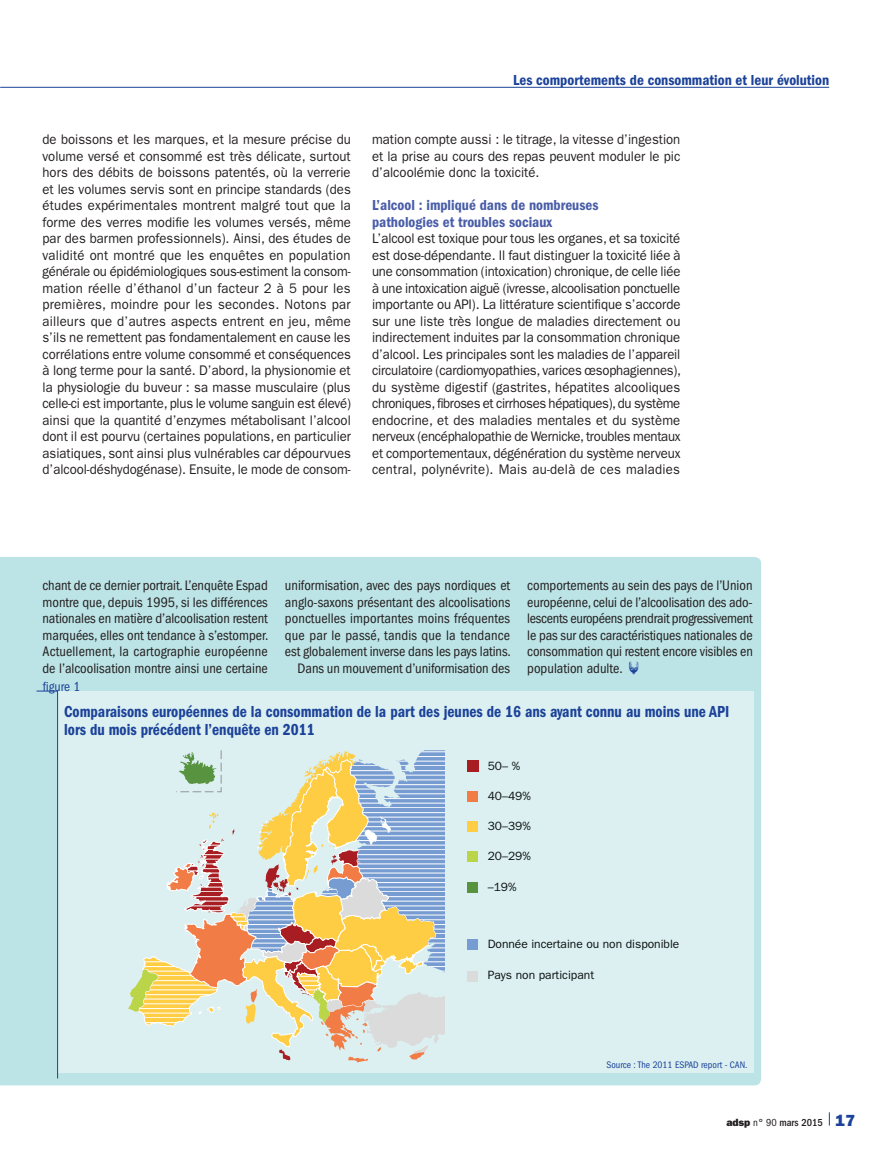
<style>
.page{position:relative;width:893px;height:1149px;background:#fff}
.page>*{position:absolute;margin:0;border:0;box-sizing:border-box;transform-origin:0 0}
.t1{font:16.5px/18px "ITC Franklin Gothic Std Dm Cd";color:#1b4299;scale:.94 1}
.t2{font:15px/16.5px "ITC Franklin Gothic Std Dm Cd";color:#495da8}
.t3{font:15px "ITC Franklin Gothic Std Dm Cd";color:#1b4299}
.t4{font:condensed 14.25px/16.5px "ITC Franklin Gothic Std";color:#231f20;text-align:justify}
.t5{font:13.95px/16.5px "ITC Franklin Gothic Std";color:#231f20;text-align:justify;scale:.94 1}
.t6{font:condensed 13.5px "ITC Franklin Gothic Std";color:#1b4299}
.t7{font:12px "ITC Franklin Gothic Std";color:#0b0f10}
.t8{font:500 condensed 10.5px "ITC Franklin Gothic Std";color:#231f20}
.t9{font:condensed 9.75px "ITC Franklin Gothic Std";color:#1b4299}
.s1{font-family:"Ph Fpictos";font-weight:600;font-stretch:normal;font-size:15px;color:#1b4299}
.s2{font-family:"ITC Franklin Gothic Std Hvy";font-weight:400;font-stretch:normal}
.s3{font-weight:400}
.s4{font-family:"ITC Franklin Gothic Std Hvy";font-weight:400;font-stretch:normal;font-size:16.2px;color:#1b4299}
</style>
<div class="page">
<hr style="left:0;top:87px;width:829px;height:1px;background:#1b4299">
<svg style="left:829px;top:1112px;width:1px;height:13px"></svg>
<div style="left:0;top:557px;width:761px;height:527px;background:#bce3e5"></div>
<div style="left:58px;top:690px;width:695px;height:382px;background:#dcf0f1"></div>
<div style="left:36px;top:690px;width:22px;height:388px;background:#bce3e5"></div>
<svg style="left:128px;top:750px;width:317px;height:311px"></svg>
<div style="left:467px;top:760px;width:11px;height:11px;background:#a81d21"></div>
<div style="left:467px;top:790px;width:11px;height:11px;background:#f27c45"></div>
<div style="left:467px;top:821px;width:11px;height:10px;background:#fecd43"></div>
<div style="left:467px;top:851px;width:11px;height:11px;background:#bad547"></div>
<div style="left:467px;top:881px;width:11px;height:11px;background:#589340"></div>
<div style="left:467px;top:938px;width:11px;height:11px;background:#779cd1"></div>
<div style="left:467px;top:971px;width:11px;height:10px;background:#dadbda"></div>
<p class="t3" style="left:513px;top:71px;width:318px">Les comportements de consommation et leur évolution</p>
<p class="t5" style="left:43px;top:131px;width:330px">de boissons et les marques, et la mesure précise du volume versé et consommé est très délicate, surtout hors des débits de boissons patentés, où la verrerie et les volumes servis sont en principe standards (des études expérimentales montrent malgré tout que la forme des verres modifie les volumes versés, même par des barmen professionnels). Ainsi, des études de validité ont montré que les enquêtes en population générale ou épidémiologiques sous-estiment la consom&shy;mation réelle d’éthanol d’un facteur 2 à 5 pour les premières, moindre pour les secondes. Notons par ailleurs que d’autres aspects entrent en jeu, même s’ils ne remettent pas fondamentalement en cause les corrélations entre volume consommé et conséquences à long terme pour la santé. D’abord, la physionomie et la physiologie du buveur : sa masse musculaire (plus celle-ci est importante, plus le volume sanguin est élevé) ainsi que la quantité d’enzymes métabolisant l’alcool dont il est pourvu (certaines populations, en particulier asiatiques, sont ainsi plus vulnérables car dépourvues d’alcool-déshydogénase). Ensuite, le mode de consom-</p>
<p class="t5" style="left:372px;top:131px;width:329px">mation compte aussi : le titrage, la vitesse d’ingestion et la prise au cours des repas peuvent moduler le pic d’alcoolémie donc la toxicité.</p>
<p class="t2" style="left:372px;top:197px;width:228px">L’alcool : impliqué dans de nombreuses pathologies et troubles sociaux</p>
<p class="t5" style="left:372px;top:230px;width:330px">L’alcool est toxique pour tous les organes, et sa toxicité est dose-dépendante. Il faut distinguer la toxicité liée à une consommation (intoxication) chronique, de celle liée à une intoxication aiguë (ivresse, alcoolisation ponctuelle importante ou API). La littérature scientifique s’accorde sur une liste très longue de maladies directement ou indirectement induites par la consommation chronique d’alcool. Les principales sont les maladies de l’appareil circulatoire (cardiomyopathies, varices œsophagiennes), du système digestif (gastrites, hépatites alcooliques chroniques, fibroses et cirrhoses hépatiques), du système endocrine, et des maladies mentales et du système nerveux (encéphalopathie de Wernicke, troubles mentaux et comportementaux, dégénération du système nerveux central, polynévrite). Mais au-delà de ces maladies</p>
<p class="t4" style="left:43px;top:577px;width:228px">chant de ce dernier portrait. L’enquête Espad montre que, depuis 1995, si les différences nationales en matière d’alcoolisation restent marquées, elles ont tendance à s’estomper.<br>Actuellement, la cartographie européenne de l’alcoolisation montre ainsi une certaine</p>
<p class="t4" style="left:285px;top:577px;width:228px;text-align:right">uniformisation, avec des pays nordiques et anglo-saxons présentant des alcoolisations ponctuelles importantes moins fréquentes que par le passé, tandis que la tendance est globalement inverse dans les pays latins.<br>Dans un mouvement d’uniformisation des</p>
<p class="t4" style="left:527px;top:577px;width:227px">comportements au sein des pays de l’Union européenne, celui de l’alcoolisation des ado&shy;lescents européens prendrait progressivement le pas sur des caractéristiques nationales de consommation qui restent encore visibles en population adulte. <span class="s1">z</span></p>
<p class="t6" style="left:43px;top:678px;width:39px">figure 1</p>
<p class="t1" style="left:64px;top:702px;width:709px">Comparaisons européennes de la consommation de la part des jeunes de 16 ans ayant connu au moins une API lors du mois précédent l’enquête en 2011</p>
<p class="t7" style="left:488px;top:758px;width:34px">50– %</p>
<p class="t7" style="left:488px;top:788px;width:45px">40–49%</p>
<p class="t7" style="left:488px;top:819px;width:45px">30–39%</p>
<p class="t7" style="left:488px;top:849px;width:45px">20–29%</p>
<p class="t7" style="left:488px;top:879px;width:30px">–19%</p>
<p class="t7" style="left:488px;top:936px;width:193px">Donnée incertaine ou non disponible</p>
<p class="t7" style="left:488px;top:967px;width:108px">Pays non participant</p>
<p class="t9" style="left:606px;top:1058px;width:143px">Source : The 2011 ESPAD report - CAN.</p>
<p class="t8" style="left:727px;top:1115px;width:130px"><span class="s2">adsp</span> <span class="s3">n° 90</span> mars 2015 <span class="s4">17</span></p>
</div>
